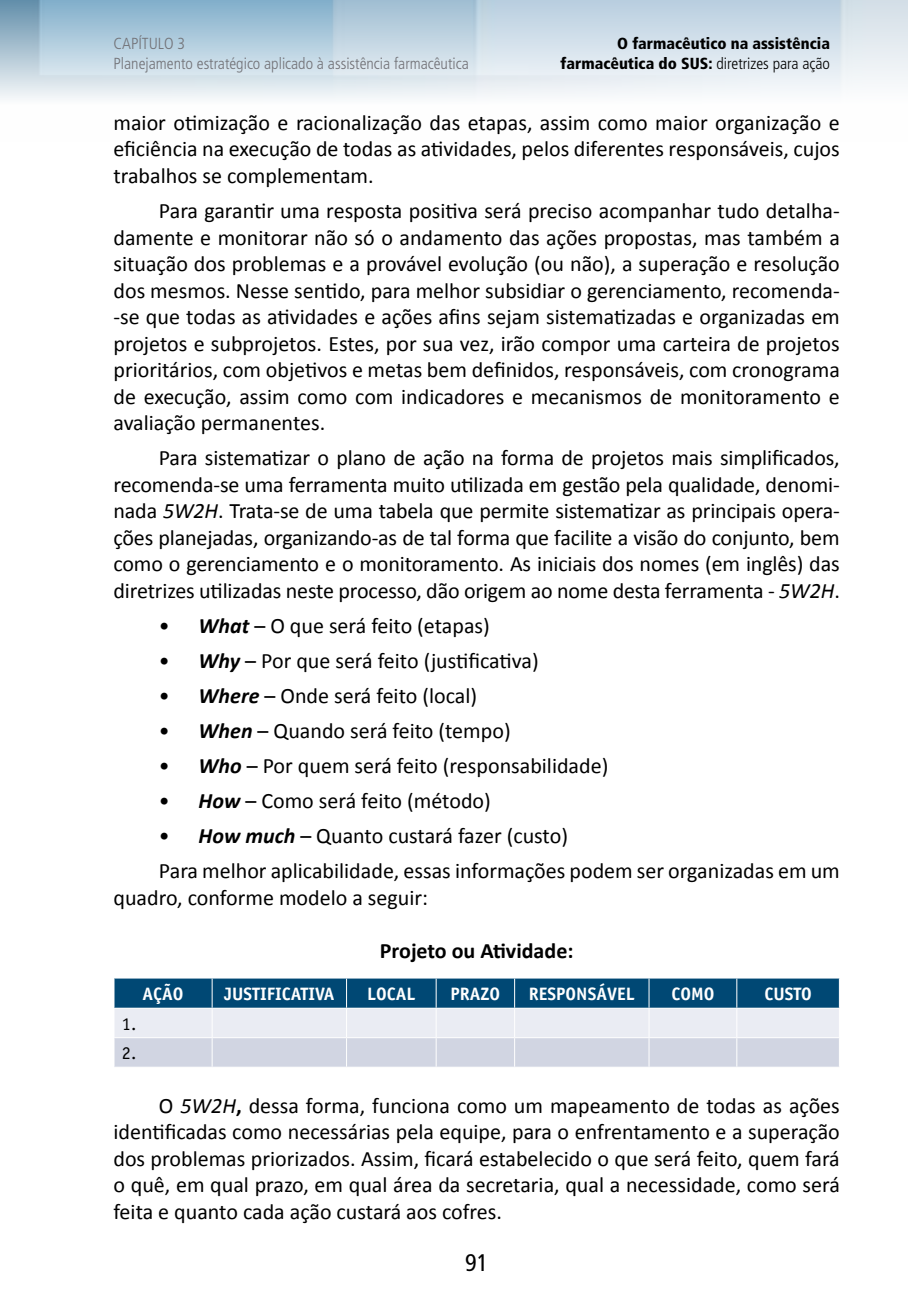
<style>
.page{position:relative;width:908px;height:1304px;background:#fff}
.page>*{position:absolute;margin:0;border:0;box-sizing:border-box;transform-origin:0 0}
.t1{font:condensed 24px "Frutiger";color:#000}
.t2{font:22px/26.6px "Calibri";color:#000;text-align:justify}
.t3{font:700 22px "Calibri";color:#000}
.t4{font:700 18px "Officina Sans";color:#fff}
.t5{font:18px/29.6px "Officina Sans";color:#000}
.t6{font:300 condensed 16px/19.2px "Frutiger";color:#727277}
.t7{font:900 condensed 16px/19.2px "Frutiger";color:#000;text-align:right}
.s1{font-weight:300}
.s2{font-style:italic}
.s3{font-weight:700;font-style:italic}
.s4{font-weight:700}
</style>
<div class="page">
<img style="left:0;top:0;width:907px;height:99px">
<svg style="left:114px;top:978px;width:725px;height:89px;background:#96b0c4"></svg>
<p class="t6" style="left:113px;top:35px;width:356px">CAPÍTULO 3<br>Planejamento estratégico aplicado à assistência farmacêutica</p>
<p class="t7" style="left:560px;top:34px;width:271px">O farmacêutico na assistência farmacêutica do SUS: <span class="s1">diretrizes para ação</span></p>
<p class="t2" style="left:113px;top:109px;width:727px">maior otimização e racionalização das etapas, assim como maior organização e eficiência na execução de todas as atividades, pelos diferentes responsáveis, cujos trabalhos se complementam.</p>
<p class="t2" style="left:113px;top:197px;width:727px;text-indent:45px">Para garantir uma resposta positiva será preciso acompanhar tudo detalha&shy;damente e monitorar não só o andamento das ações propostas, mas também a situação dos problemas e a provável evolução (ou não), a superação e resolução dos mesmos. Nesse sentido, para melhor subsidiar o gerenciamento, recomenda--se que todas as atividades e ações afins sejam sistematizadas e organizadas em projetos e subprojetos. Estes, por sua vez, irão compor uma carteira de projetos prioritários, com objetivos e metas bem definidos, responsáveis, com cronograma de execução, assim como com indicadores e mecanismos de monitoramento e avaliação permanentes.</p>
<p class="t2" style="left:113px;top:444px;width:727px;text-indent:45px">Para sistematizar o plano de ação na forma de projetos mais simplificados, recomenda-se uma ferramenta muito utilizada em gestão pela qualidade, denomi&shy;nada <span class="s2">5W2H</span>. Trata-se de uma tabela que permite sistematizar as principais opera&shy;ções planejadas, organizando-as de tal forma que facilite a visão do conjunto, bem como o gerenciamento e o monitoramento. As iniciais dos nomes (em inglês) das diretrizes utilizadas neste processo, dão origem ao nome desta ferramenta - <span class="s2">5W2H</span>.</p>
<p class="t2" style="left:159px;top:612px;width:332px">• <span class="s3">What</span> – O que será feito (etapas)</p>
<p class="t2" style="left:159px;top:647px;width:381px">• <span class="s3">Why</span> – Por que será feito (justificativa)</p>
<p class="t2" style="left:159px;top:682px;width:319px">• <span class="s3">Where</span> – Onde será feito (local)</p>
<p class="t2" style="left:159px;top:717px;width:353px">• <span class="s3">When</span> – Quando será feito (tempo)</p>
<p class="t2" style="left:159px;top:752px;width:451px">• <span class="s3">Who</span> – Por quem será feito (responsabilidade)</p>
<p class="t2" style="left:159px;top:787px;width:333px">• <span class="s3">How</span> – Como será feito (método)</p>
<p class="t2" style="left:159px;top:818px;width:682px;line-height:35px">• <span class="s3">How much</span> – Quanto custará fazer (custo)<br>Para melhor aplicabilidade, essas informações podem ser organizadas em um</p>
<p class="t2" style="left:113px;top:884px;width:316px">quadro, conforme modelo a seguir:</p>
<p class="t3" style="left:379px;top:935px;width:195px">Projeto ou Atividade:</p>
<p class="t4" style="left:142px;top:983px;width:43px">AÇÃO</p>
<p class="t4" style="left:224px;top:983px;width:112px">JUSTIFICATIVA</p>
<p class="t4" style="left:367px;top:983px;width:50px">LOCAL</p>
<p class="t4" style="left:450px;top:983px;width:51px">PRAZO</p>
<p class="t4" style="left:528px;top:983px;width:107px">RESPONSÁVEL</p>
<p class="t4" style="left:671px;top:983px;width:45px">COMO</p>
<p class="t4" style="left:764px;top:983px;width:49px">CUSTO</p>
<p class="t5" style="left:122px;top:1009px;width:16px">1.<br>2.</p>
<p class="t2" style="left:113px;top:1092px;width:727px;text-indent:45px">O <span class="s2">5W2H</span><span class="s4">,</span> dessa forma, funciona como um mapeamento de todas as ações identificadas como necessárias pela equipe, para o enfrentamento e a superação dos problemas priorizados. Assim, ficará estabelecido o que será feito, quem fará o quê, em qual prazo, em qual área da secretaria, qual a necessidade, como será feita e quanto cada ação custará aos cofres.</p>
<p class="t1" style="left:465px;top:1249px;width:25px">91</p>
</div>
